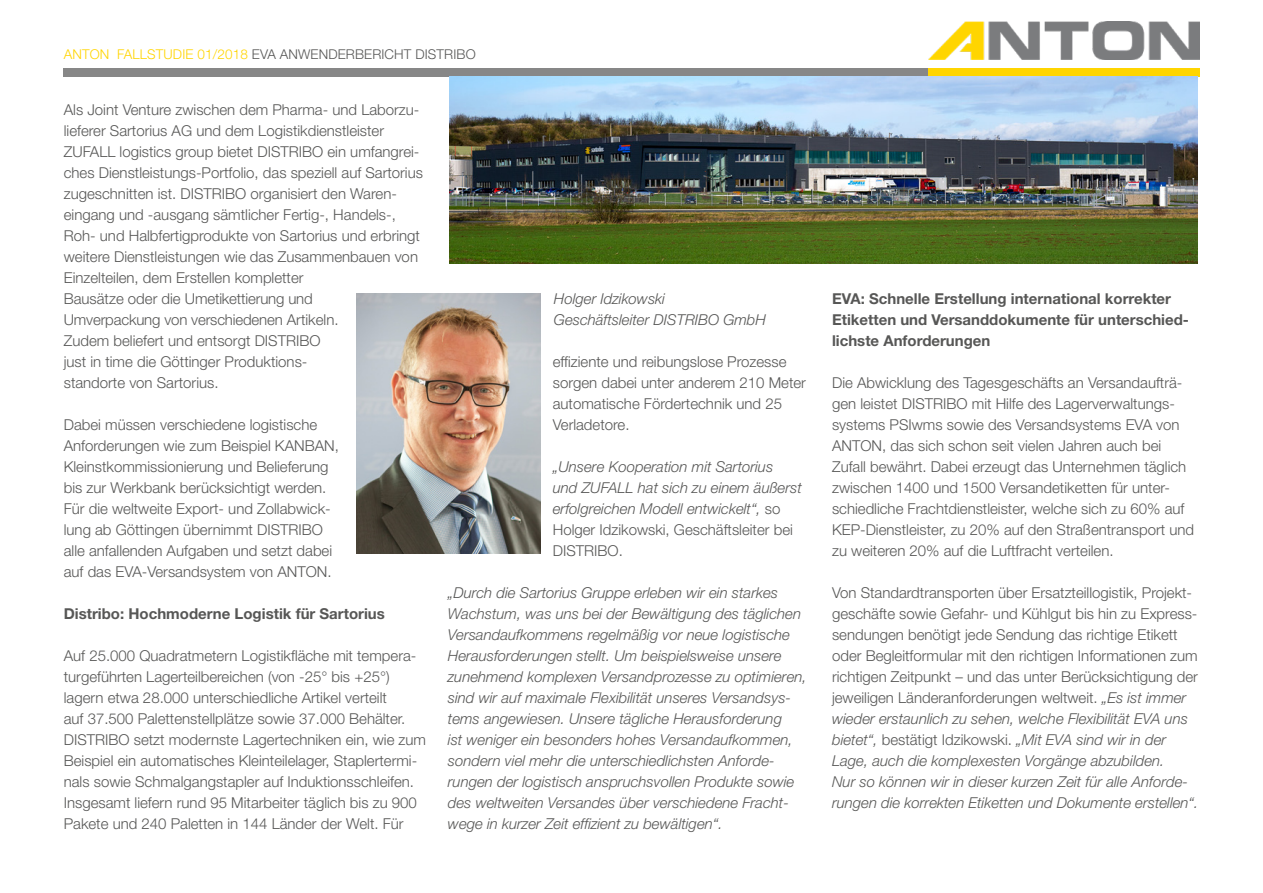
<style>
.page{position:relative;width:1263px;height:893px;background:#fff}
.page>*{position:absolute;margin:0;border:0;box-sizing:border-box;transform-origin:0 0}
.t1{font:300 15px/21px "Helvetica Neue LT Pro";color:#575756}
.t2{font:italic 300 15px/21px "Helvetica Neue LT Pro";color:#575756}
.t3{font:700 15px/21px "Helvetica Neue LT Pro";color:#575756}
.t4{font:300 13.5px "Helvetica Neue LT Pro";letter-spacing:.01em;color:#575756}
.s1{color:#ffd500}
.s2{font-style:normal}
.s3{font-style:italic}
</style>
<div class="page">
<div style="left:928px;top:68px;width:271px;height:9px;background:#ffd500"></div>
<div style="left:64px;top:68px;width:864px;height:9px;background:#878787"></div>
<img style="left:928px;top:21px;width:271px;height:38px">
<img style="left:449px;top:77px;width:749px;height:187px">
<img style="left:356px;top:293px;width:184px;height:261px">
<p class="t4" style="left:64px;top:46px;width:413px"><span class="s1">ANTON FALLSTUDIE 01/2018</span> EVA ANWENDERBERICHT DISTRIBO</p>
<p class="t1" style="left:64px;top:99px;width:361px">Als Joint Venture zwischen dem Pharma- und Laborzu&shy;lieferer Sartorius AG und dem Logistikdienstleister ZUFALL logistics group bietet DISTRIBO ein umfangrei&shy;ches Dienstleistungs-Portfolio, das speziell auf Sartorius zugeschnitten ist. DISTRIBO organisiert den Waren&shy;eingang und -ausgang sämtlicher Fertig-, Handels-, Roh- und Halbfertigprodukte von Sartorius und erbringt weitere Dienstleistungen wie das Zusammenbauen von Einzelteilen, dem Erstellen kompletter<br>Bausätze oder die Umetikettierung und<br>Umverpackung von verschiedenen Artikeln.<br>Zudem beliefert und entsorgt DISTRIBO<br>just in time die Göttinger Produktions-<br>standorte von Sartorius.</p>
<p class="t1" style="left:64px;top:414px;width:277px">Dabei müssen verschiedene logistische Anforderungen wie zum Beispiel KANBAN, Kleinstkommissionierung und Belieferung bis zur Werkbank berücksichtigt werden.<br>Für die weltweite Export- und Zollabwick&shy;lung ab Göttingen übernimmt DISTRIBO alle anfallenden Aufgaben und setzt dabei auf das EVA-Versandsystem von ANTON.</p>
<p class="t3" style="left:64px;top:603px;width:323px">Distribo: Hochmoderne Logistik für Sartorius</p>
<p class="t1" style="left:64px;top:645px;width:364px">Auf 25.000 Quadratmetern Logistikfläche mit tempera&shy;turgeführten Lagerteilbereichen (von -25° bis +25°) lagern etwa 28.000 unterschiedliche Artikel verteilt<br>auf 37.500 Palettenstellplätze sowie 37.000 Behälter.<br>DISTRIBO setzt modernste Lagertechniken ein, wie zum Beispiel ein automatisches Kleinteilelager, Staplertermi&shy;nals sowie Schmalgangstapler auf Induktionsschleifen.<br>Insgesamt liefern rund 95 Mitarbeiter täglich bis zu 900<br>Pakete und 240 Paletten in 144 Länder der Welt. Für</p>
<p class="t2" style="left:554px;top:288px;width:214px">Holger Idzikowski<br>Geschäftsleiter DISTRIBO GmbH</p>
<p class="t1" style="left:553px;top:350px;width:255px">effiziente und reibungslose Prozesse sorgen dabei unter anderem 210 Meter automatische Fördertechnik und 25<br>Verladetore.</p>
<p class="t2" style="left:553px;top:456px;width:250px">„Unsere Kooperation mit Sartorius<br>und ZUFALL hat sich zu einem äußerst erfolgreichen Modell entwickelt“, <span class="s2">so<br>Holger Idzikowski, Geschäftsleiter bei<br>DISTRIBO.</span></p>
<p class="t2" style="left:448px;top:582px;width:360px">„Durch die Sartorius Gruppe erleben wir ein starkes Wachstum, was uns bei der Bewältigung des täglichen Versandaufkommens regelmäßig vor neue logistische Herausforderungen stellt. Um beispielsweise unsere zunehmend komplexen Versandprozesse zu optimieren, sind wir auf maximale Flexibilität unseres Versandsys&shy;tems angewiesen. Unsere tägliche Herausforderung<br>ist weniger ein besonders hohes Versandaufkommen, sondern viel mehr die unterschiedlichsten Anforde&shy;rungen der logistisch anspruchsvollen Produkte sowie des weltweiten Versandes über verschiedene Fracht&shy;wege in kurzer Zeit effizient zu bewältigen“.</p>
<p class="t3" style="left:832px;top:288px;width:358px">EVA: Schnelle Erstellung international korrekter<br>Etiketten und Versanddokumente für unterschied&shy;lichste Anforderungen</p>
<p class="t1" style="left:832px;top:372px;width:364px">Die Abwicklung des Tagesgeschäfts an Versandaufträ&shy;gen leistet DISTRIBO mit Hilfe des Lagerverwaltungs&shy;systems PSIwms sowie des Versandsystems EVA von ANTON, das sich schon seit vielen Jahren auch bei Zufall bewährt. Dabei erzeugt das Unternehmen täglich zwischen 1400 und 1500 Versandetiketten für unter&shy;schiedliche Frachtdienstleister, welche sich zu 60% auf KEP-Dienstleister, zu 20% auf den Straßentransport und zu weiteren 20% auf die Luftfracht verteilen.</p>
<p class="t1" style="left:832px;top:582px;width:368px">Von Standardtransporten über Ersatzteillogistik, Projekt&shy;geschäfte sowie Gefahr- und Kühlgut bis hin zu Express&shy;sendungen benötigt jede Sendung das richtige Etikett oder Begleitformular mit den richtigen Informationen zum richtigen Zeitpunkt – und das unter Berücksichtigung der jeweiligen Länderanforderungen weltweit. <span class="s3">„Es ist immer wieder erstaunlich zu sehen, welche Flexibilität EVA uns bietet“,</span> bestätigt Idzikowski. <span class="s3">„Mit EVA sind wir in der Lage, auch die komplexesten Vorgänge abzubilden.<br>Nur so können wir in dieser kurzen Zeit für alle Anforde&shy;rungen die korrekten Etiketten und Dokumente erstellen“.</span></p>
</div>
